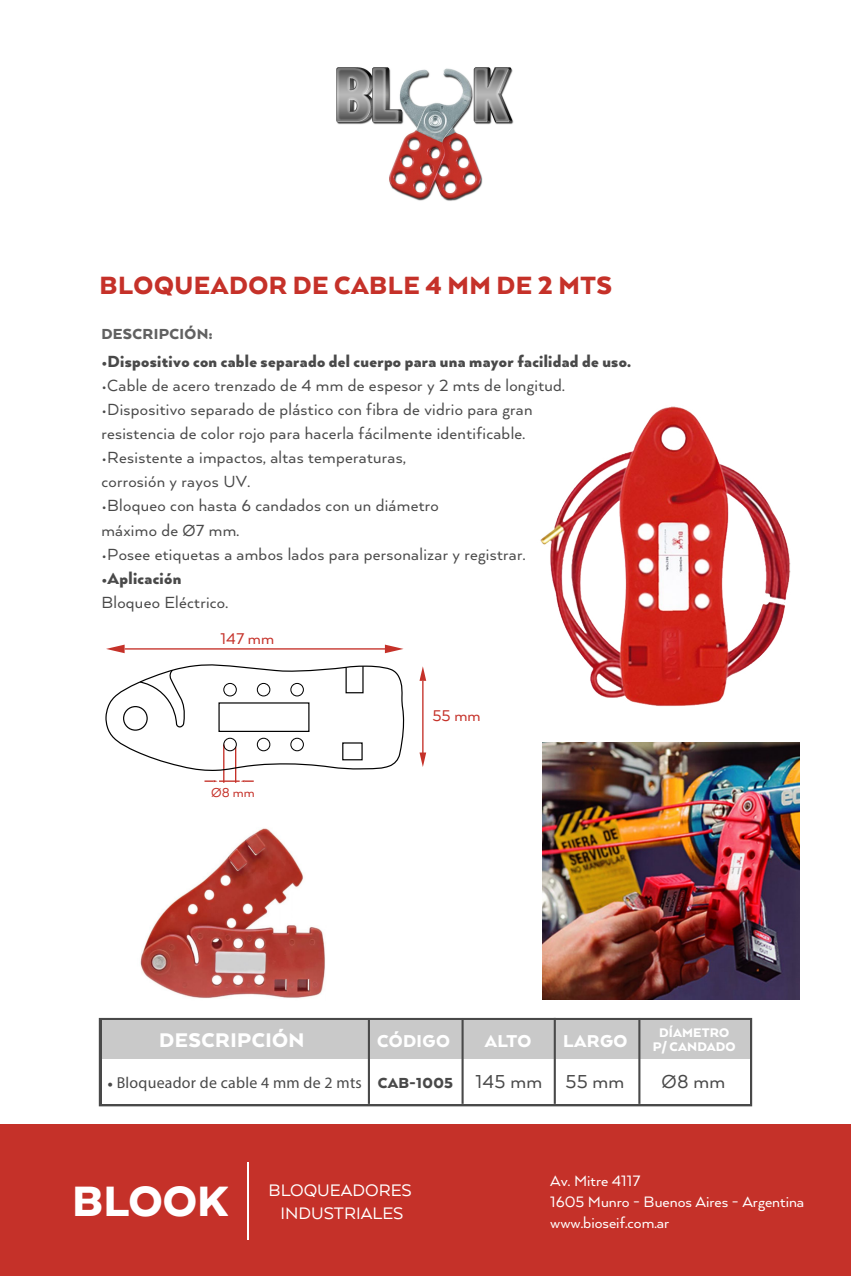
<style>
.page{position:relative;width:851px;height:1276px;background:#fff}
.page>*{position:absolute;margin:0;border:0;box-sizing:border-box;transform-origin:0 0}
.t1{font:900 48.9px "Arquitecta";color:#fff}
.t2{font:900 28.8px "Arquitecta";letter-spacing:.02em;color:#c53129}
.t3{font:900 22.8px "Arquitecta";letter-spacing:.02em;color:#fff}
.t4{font:21.6px "Arquitecta";color:#494949}
.t5{font:900 19.8px "Arquitecta";letter-spacing:.02em;color:#fff}
.t6{font:19.2px/23.6px "Arquitecta";color:#fff;text-align:center}
.t7{font:18.6px/24px "Arquitecta";letter-spacing:.015em;color:#494949}
.t8{font:900 18.6px "Arquitecta";letter-spacing:.015em;color:#494949}
.t9{font:17.94px "Arquitecta";color:#c53129}
.t10{font:17.4px/20.9px "Arquitecta";color:#fff}
.t11{font:900 16.8px "Arquitecta";letter-spacing:.02em;color:#616161}
.t12{font:15.84px "Myriad Pro";letter-spacing:.015em;color:#494949}
.t13{font:14.94px "Arquitecta";color:#c53129}
.t14{font:900 14.4px/13.8px "Arquitecta";letter-spacing:.01em;color:#fff;text-align:center}
.s1{font-family:"Arquitecta";font-weight:900;font-size:19.38px}
.s2{font-family:"Arquitecta";font-weight:900;font-size:16.8px}
.s3{font-family:"Arquitecta";font-size:21.6px}
</style>
<div class="page">
<img style="left:336px;top:67px;width:178px;height:134px">
<div style="left:0;top:1124px;width:850px;height:152px;background:#c53129"></div>
<hr style="left:247px;top:1162px;width:1px;height:77px;background:#fff">
<img style="left:542px;top:742px;width:257px;height:257px">
<img style="left:140px;top:828px;width:185px;height:170px">
<div style="left:99px;top:1018px;width:653px;height:88px;background:#494949"></div>
<div style="left:102px;top:1020px;width:647px;height:41px;background:#c9c9c9"></div>
<div style="left:102px;top:1059px;width:647px;height:45px;background:#fff"></div>
<hr style="left:461px;top:1018px;width:2px;height:86px;background:#494949">
<hr style="left:553px;top:1018px;width:2px;height:86px;background:#494949">
<hr style="left:638px;top:1018px;width:2px;height:86px;background:#494949">
<hr style="left:368px;top:1018px;width:2px;height:86px;background:#494949">
<img style="left:540px;top:406px;width:251px;height:300px">
<hr style="left:125px;top:648px;width:266px;height:1px;background:#c53129">
<hr style="left:422px;top:681px;width:1px;height:79px;background:#c53129">
<hr style="left:235px;top:747px;width:1px;height:36px;background:#c53129">
<hr style="left:223px;top:744px;width:1px;height:39px;background:#c53129">
<hr style="left:219px;top:780px;width:21px;height:2px;background:#c53129">
<svg style="left:419px;top:752px;width:7px;height:15px"></svg>
<svg style="left:106px;top:644px;width:19px;height:9px"></svg>
<svg style="left:385px;top:644px;width:18px;height:9px"></svg>
<svg style="left:419px;top:666px;width:7px;height:15px"></svg>
<svg style="left:241px;top:780px;width:13px;height:2px"></svg>
<svg style="left:204px;top:780px;width:14px;height:2px"></svg>
<svg style="left:105px;top:664px;width:300px;height:107px"></svg>
<h2 class="t2" style="left:99px;top:267px;width:514px">BLOQUEADOR DE CABLE 4 MM DE 2 MTS</h2>
<p class="t11" style="left:101px;top:323px;width:113px">DESCRIPCIÓN:</p>
<p class="t8" style="left:101px;top:350px;width:531px">•Dispositivo con cable separado del cuerpo para una mayor facilidad de uso.</p>
<p class="t7" style="left:101px;top:373px;width:465px">•Cable de acero trenzado de 4 mm de espesor y 2 mts de longitud.</p>
<p class="t7" style="left:101px;top:397px;width:432px">•Dispositivo separado de plástico con fibra de vidrio para gran resistencia de color rojo para hacerla fácilmente identificable.</p>
<p class="t7" style="left:101px;top:445px;width:306px">•Resistente a impactos, altas temperaturas, corrosión y rayos UV.</p>
<p class="t7" style="left:101px;top:492px;width:339px;line-height:24.6px">•Bloqueo con hasta 6 candados con un diámetro máximo de Ø7 mm.</p>
<p class="t7" style="left:101px;top:541px;width:425px">•Posee etiquetas a ambos lados para personalizar y registrar.</p>
<p class="t8" style="left:101px;top:566px;width:81px">•Aplicación</p>
<p class="t7" style="left:101px;top:589px;width:128px">Bloqueo Eléctrico.</p>
<p class="t9" style="left:220px;top:627px;width:55px">147 mm</p>
<p class="t13" style="left:211px;top:783px;width:45px">Ø8 mm</p>
<p class="t9" style="left:432px;top:704px;width:50px">55 mm</p>
<p class="t3" style="left:159px;top:1025px;width:147px">DESCRIPCIÓN</p>
<p class="t5" style="left:377px;top:1028px;width:74px">CÓDIGO</p>
<p class="t5" style="left:484px;top:1028px;width:48px">ALTO</p>
<p class="t5" style="left:563px;top:1028px;width:66px">LARGO</p>
<p class="t14" style="left:652px;top:1025px;width:84px">DÍAMETRO<br>P/ CANDADO</p>
<p class="t12" style="left:107px;top:1072px;width:518px"><span class="s1">•</span> Bloqueador de cable 4 mm de 2 mts <span class="s2">CAB-1005</span> <span class="s3">145 mm 55 mm</span></p>
<p class="t4" style="left:661px;top:1068px;width:65px">Ø8 mm</p>
<h1 class="t1" style="left:72px;top:1170px;width:158px">BLOOK</h1>
<p class="t6" style="left:268px;top:1177px;width:145px">BLOQUEADORES<br>INDUSTRIALES</p>
<p class="t10" style="left:550px;top:1169px;width:255px">Av. Mitre 4117<br>1605 Munro - Buenos Aires - Argentina www.bioseif.com.ar</p>
</div>
